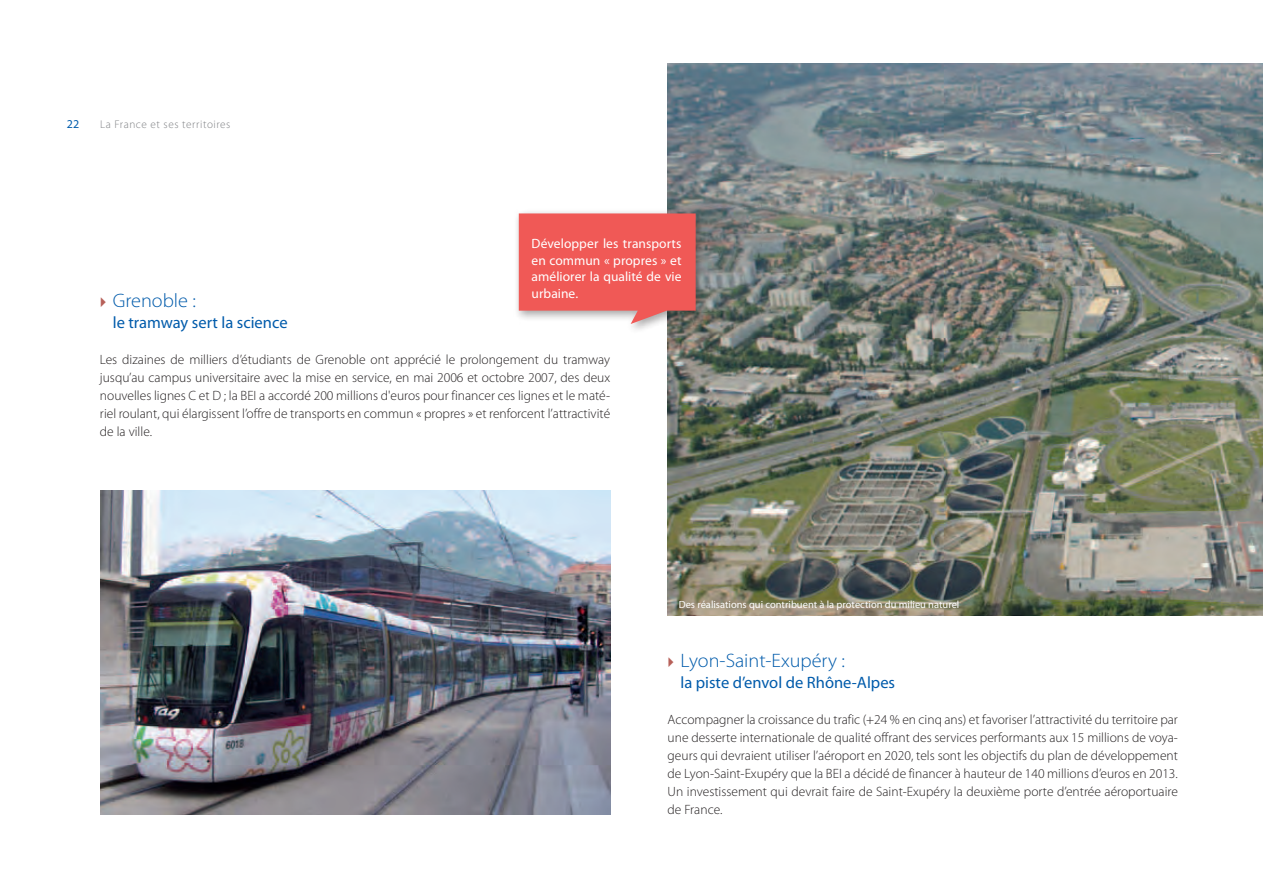
<style>
.page{position:relative;width:1263px;height:893px;background:#fff}
.page>*{position:absolute;margin:0;border:0;box-sizing:border-box;transform-origin:0 0}
.t1{font:300 19.5px "Myriad Pro";color:#015bab;scale:1.04 1}
.t2{font:16.5px "Myriad Pro";color:#015bab}
.t3{font:300 13.5px/18px "Myriad Pro";color:#231f20;text-align:justify}
.t4{font:13.5px/16.5px "Myriad Pro";letter-spacing:.005em;color:#fff;text-align:justify}
.t5{font:12px "Myriad Pro";color:#015bab}
.t6{font:300 11.25px "Myriad Pro";letter-spacing:.05em;color:#808285}
.t7{font:10.5px "Myriad Pro";color:#fff}
</style>
<div class="page">
<img style="left:668px;top:64px;width:595px;height:551px">
<div style="left:513px;top:208px;width:194px;height:126px;background:#231f20;opacity:.4"></div>
<svg style="left:519px;top:213px;width:177px;height:111px;background:#eb6563"></svg>
<img style="left:100px;top:490px;width:510px;height:324px">
<p class="t5" style="left:67px;top:117px;width:14px">22</p>
<p class="t6" style="left:100px;top:117px;width:132px">La France et ses territoires</p>
<p class="t4" style="left:531px;top:236px;width:152px">Développer les transports en commun « propres » et améliorer la qualité de vie urbaine.</p>
<h1 class="t1" style="left:113px;top:289px;width:82px">Grenoble :</h1>
<p class="t2" style="left:113px;top:314px;width:176px">le tramway sert la science</p>
<p class="t3" style="left:100px;top:350px;width:512px">Les dizaines de milliers d’étudiants de Grenoble ont apprécié le prolongement du tramway jusqu’au campus universitaire avec la mise en service, en mai 2006 et octobre 2007, des deux nouvelles lignes C et D ; la BEI a accordé 200 millions d'euros pour financer ces lignes et le maté&shy;riel roulant, qui élargissent l’offre de transports en commun « propres » et renforcent l’attractivité de la ville.</p>
<p class="t7" style="left:679px;top:599px;width:282px">Des réalisations qui contribuent à la protection du milieu naturel</p>
<h1 class="t1" style="left:680px;top:649px;width:160px">Lyon-Saint-Exupéry :</h1>
<p class="t2" style="left:680px;top:674px;width:216px">la piste d’envol de Rhône-Alpes</p>
<p class="t3" style="left:668px;top:710px;width:512px">Accompagner la croissance du trafic (+24 % en cinq ans) et favoriser l’attractivité du territoire par une desserte internationale de qualité offrant des services performants aux 15 millions de voya&shy;geurs qui devraient utiliser l’aéroport en 2020, tels sont les objectifs du plan de développement de Lyon-Saint-Exupéry que la BEI a décidé de financer à hauteur de 140 millions d’euros en 2013.<br>Un investissement qui devrait faire de Saint-Exupéry la deuxième porte d’entrée aéroportuaire de France.</p>
</div>
